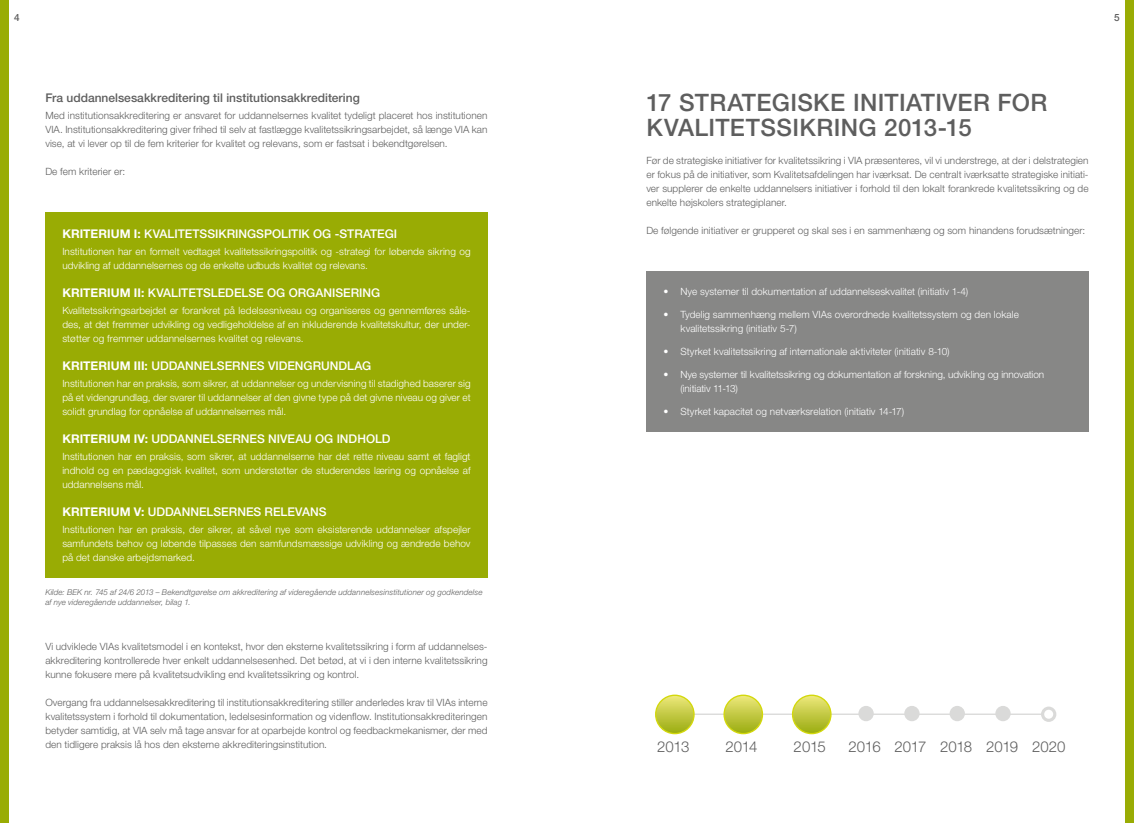
<style>
.page{position:relative;width:1134px;height:823px;background:#fff}
.page>*{position:absolute;margin:0;border:0;box-sizing:border-box;transform-origin:0 0}
.t1{font:500 24px/25px "Helvetica Neue LT Std";letter-spacing:.015em;color:#5e5e5e}
.t2{font:300 15px "Helvetica Neue LT Std";letter-spacing:-.02em;color:#5e5e5e}
.t3{font:500 12px "Helvetica Neue LT Std";color:#fff}
.t4{font:500 12px "Helvetica Neue LT Std";color:#5e5e5e}
.t5{font:300 10px/14px "Helvetica Neue LT Std";letter-spacing:.005em;color:#fff;text-align:justify}
.t6{font:300 10px/14px "Helvetica Neue LT Std";letter-spacing:.005em;color:#5e5e5e;text-align:justify}
.t7{font:500 10px "Helvetica Neue LT Std";color:#5e5e5e}
.t8{font:italic 300 8px/9.6px "Helvetica Neue LT Std";letter-spacing:.015em;color:#5e5e5e}
.s1{font-weight:700}
</style>
<div class="page">
<div style="left:1125px;top:0;width:9px;height:822px;background:#99ac04"></div>
<div style="left:0;top:0;width:9px;height:822px;background:#99ac04"></div>
<div style="left:45px;top:213px;width:443px;height:364px;background:#99ac04"></div>
<hr style="left:672px;top:713px;width:383px;height:1px;background:#dadad9">
<div style="left:858px;top:705px;width:16px;height:15px;background:#dadad9;border-radius:50%"></div>
<div style="left:904px;top:705px;width:15px;height:15px;background:#dadad9;border-radius:50%"></div>
<div style="left:949px;top:705px;width:16px;height:15px;background:#dadad9;border-radius:50%"></div>
<div style="left:995px;top:705px;width:16px;height:15px;background:#dadad9;border-radius:50%"></div>
<div style="left:1041px;top:706px;width:15px;height:15px;background:#dadad9;border-radius:50%"></div>
<div style="left:1044px;top:709px;width:9px;height:9px;background:#fff;border-radius:50%"></div>
<svg style="left:724px;top:694px;width:38px;height:39px"></svg>
<div style="left:723px;top:694px;width:40px;height:39px;border:1px solid #d3d80b;border-radius:50%"></div>
<svg style="left:793px;top:694px;width:38px;height:39px"></svg>
<div style="left:792px;top:694px;width:39px;height:39px;border:1px solid #d3d80b;border-radius:50%"></div>
<svg style="left:656px;top:694px;width:38px;height:39px"></svg>
<div style="left:655px;top:694px;width:40px;height:39px;border:1px solid #d3d80b;border-radius:50%"></div>
<div style="left:646px;top:271px;width:443px;height:160px;background:#878786"></div>
<p class="t7" style="left:14px;top:12px;width:7px">4</p>
<p class="t7" style="left:1114px;top:12px;width:7px">5</p>
<p class="t4" style="left:45px;top:91px;width:316px">Fra uddannelsesakkreditering til institutionsakkreditering</p>
<p class="t6" style="left:45px;top:108px;width:444px">Med institutionsakkreditering er ansvaret for uddannelsernes kvalitet tydeligt placeret hos institutionen VIA. Institutionsakkreditering giver frihed til selv at fastlægge kvalitetssikringsarbejdet, så længe VIA kan vise, at vi lever op til de fem kriterier for kvalitet og relevans, som er fastsat i bekendtgørelsen.</p>
<p class="t6" style="left:45px;top:164px;width:81px">De fem kriterier er:</p>
<p class="t3" style="left:62px;top:227px;width:336px"><span class="s1">KRITERIUM I:</span> KVALITETSSIKRINGSPOLITIK OG -STRATEGI</p>
<p class="t5" style="left:62px;top:244px;width:410px">Institutionen har en formelt vedtaget kvalitetssikringspolitik og -strategi for løbende sikring og udvikling af uddannelsernes og de enkelte udbuds kvalitet og relevans.</p>
<p class="t3" style="left:62px;top:286px;width:319px"><span class="s1">KRITERIUM II:</span> KVALITETSLEDELSE OG ORGANISERING</p>
<p class="t5" style="left:62px;top:303px;width:410px">Kvalitetssikringsarbejdet er forankret på ledelsesniveau og organiseres og gennemføres såle&shy;des, at det fremmer udvikling og vedligeholdelse af en inkluderende kvalitetskultur, der under&shy;støtter og fremmer uddannelsernes kvalitet og relevans.</p>
<p class="t3" style="left:62px;top:358px;width:310px"><span class="s1">KRITERIUM III:</span> UDDANNELSERNES VIDENGRUNDLAG</p>
<p class="t5" style="left:62px;top:376px;width:410px">Institutionen har en praksis, som sikrer, at uddannelser og undervisning til stadighed baserer sig på et videngrundlag, der svarer til uddannelser af den givne type på det givne niveau og giver et solidt grundlag for opnåelse af uddannelsernes mål.</p>
<p class="t3" style="left:62px;top:431px;width:330px"><span class="s1">KRITERIUM IV:</span> UDDANNELSERNES NIVEAU OG INDHOLD</p>
<p class="t5" style="left:62px;top:449px;width:410px">Institutionen har en praksis, som sikrer, at uddannelserne har det rette niveau samt et fagligt indhold og en pædagogisk kvalitet, som understøtter de studerendes læring og opnåelse af uddannelsens mål.</p>
<p class="t3" style="left:62px;top:504px;width:266px"><span class="s1">KRITERIUM V:</span> UDDANNELSERNES RELEVANS</p>
<p class="t5" style="left:62px;top:522px;width:410px">Institutionen har en praksis, der sikrer, at såvel nye som eksisterende uddannelser afspejler samfundets behov og løbende tilpasses den samfundsmæssige udvikling og ændrede behov på det danske arbejdsmarked.</p>
<p class="t8" style="left:45px;top:587px;width:439px">Kilde: BEK nr. 745 af 24/6 2013 – Bekendtgørelse om akkreditering af videregående uddannelsesinstitutioner og godkendelse af nye videregående uddannelser, bilag 1.</p>
<p class="t6" style="left:45px;top:638px;width:444px">Vi udviklede VIAs kvalitetsmodel i en kontekst, hvor den eksterne kvalitetssikring i form af uddannelses&shy;akkreditering kontrollerede hver enkelt uddannelsesenhed. Det betød, at vi i den interne kvalitetssikring kunne fokusere mere på kvalitetsudvikling end kvalitetssikring og kontrol.</p>
<p class="t6" style="left:45px;top:694px;width:444px">Overgang fra uddannelsesakkreditering til institutionsakkreditering stiller anderledes krav til VIAs interne kvalitetssystem i forhold til dokumentation, ledelsesinformation og videnflow. Institutionsakkrediteringen betyder samtidig, at VIA selv må tage ansvar for at oparbejde kontrol og feedbackmekanismer, der med den tidligere praksis lå hos den eksterne akkrediteringsinstitution.</p>
<h1 class="t1" style="left:646px;top:89px;width:402px">17 STRATEGISKE INITIATIVER FOR<br>KVALITETSSIKRING 2013-15</h1>
<p class="t6" style="left:646px;top:153px;width:444px">Før de strategiske initiativer for kvalitetssikring i VIA præsenteres, vil vi understrege, at der i delstrategien er fokus på de initiativer, som Kvalitetsafdelingen har iværksat. De centralt iværksatte strategiske initiati&shy;ver supplerer de enkelte uddannelsers initiativer i forhold til den lokalt forankrede kvalitetssikring og de enkelte højskolers strategiplaner.</p>
<p class="t6" style="left:646px;top:223px;width:440px">De følgende initiativer er grupperet og skal ses i en sammenhæng og som hinandens forudsætninger:</p>
<p class="t5" style="left:663px;top:284px;width:306px">• Nye systemer til dokumentation af uddannelseskvalitet (initiativ 1-4)</p>
<p class="t5" style="left:680px;top:307px;width:340px;text-indent:-17px">• Tydelig sammenhæng mellem VIAs overordnede kvalitetssystem og den lokale kvalitetssikring (initiativ 5-7)</p>
<p class="t5" style="left:663px;top:344px;width:288px">• Styrket kvalitetssikring af internationale aktiviteter (initiativ 8-10)</p>
<p class="t5" style="left:680px;top:367px;width:365px;text-indent:-17px">• Nye systemer til kvalitetssikring og dokumentation af forskning, udvikling og innovation (initiativ 11-13)</p>
<p class="t5" style="left:663px;top:404px;width:242px">• Styrket kapacitet og netværksrelation (initiativ 14-17)</p>
<h2 class="t2" style="left:657px;top:737px;width:34px">2013</h2>
<h2 class="t2" style="left:726px;top:737px;width:33px">2014</h2>
<h2 class="t2" style="left:794px;top:737px;width:34px">2015</h2>
<h2 class="t2" style="left:848px;top:737px;width:218px">2016 2017 2018 2019 2020</h2>
</div>
